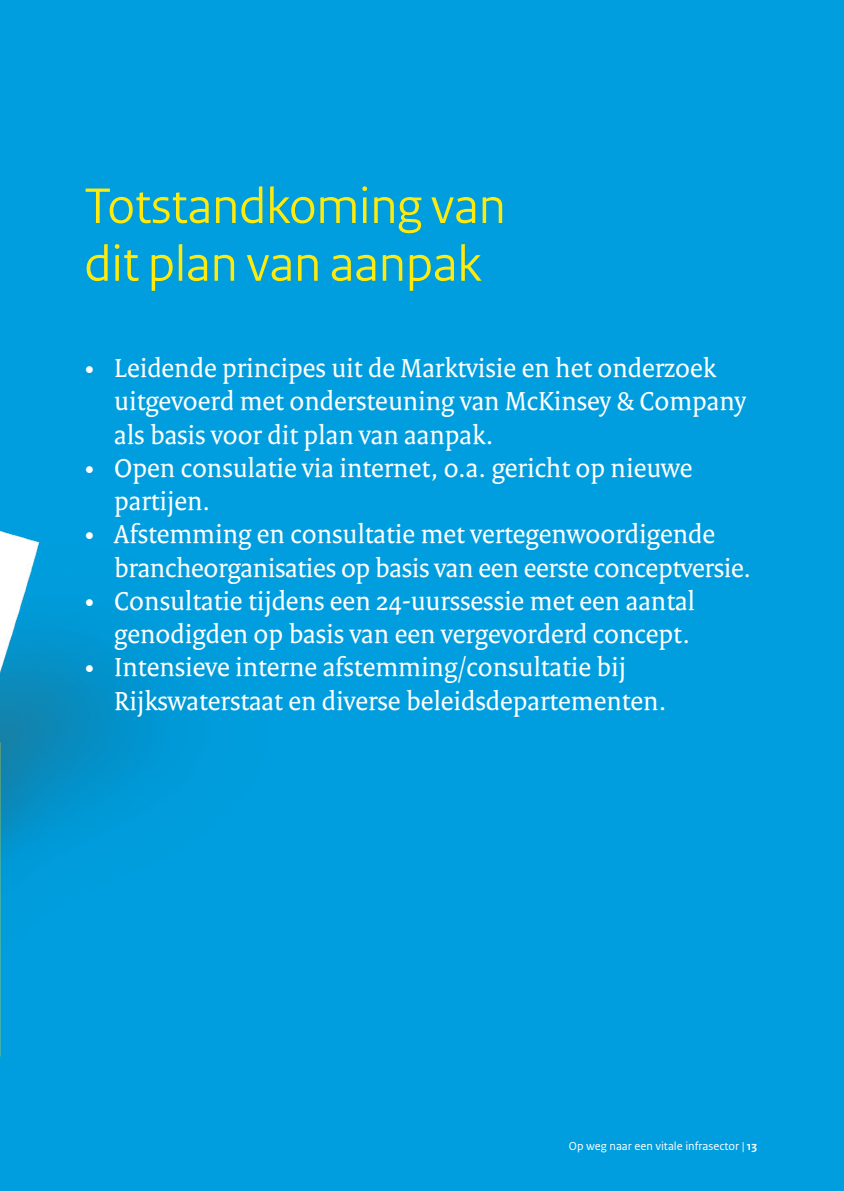
<style>
.page{position:relative;width:844px;height:1191px;background:#fff}
.page>*{position:absolute;margin:0;border:0;box-sizing:border-box;transform-origin:0 0}
.Kader_titel{font:52.5px/57.8px "Rijksoverheid Sans Heading";color:#ffea0e}
.opsomming_serif{font:28px/33.2px "Rijksoverheid Serif";color:#fff}
._18_RO_Voetregel_Rec{font:12.25px "Rijksoverheid Sans Text";color:#fff}
.s1{font-weight:700}
</style>
<div class="page">
<div style="left:0;top:0;width:843px;height:1191px;background:#009ede"></div>
<img style="left:0;top:530px;width:159px;height:527px">
<p class="Kader_titel" style="left:84px;top:178px;width:422px">Totstandkoming van dit plan van aanpak</p>
<p class="opsomming_serif" style="left:114px;top:351px;width:633px;text-indent:-30px">• Leidende principes uit de Marktvisie en het onderzoek uitgevoerd met ondersteuning van McKinsey &amp; Company als basis voor dit plan van aanpak.</p>
<p class="opsomming_serif" style="left:114px;top:451px;width:579px;text-indent:-30px">• Open consulatie via internet, o.a. gericht op nieuwe partijen.</p>
<p class="opsomming_serif" style="left:114px;top:517px;width:638px;text-indent:-30px">• Afstemming en consultatie met vertegenwoordigende brancheorganisaties op basis van een eerste conceptversie.</p>
<p class="opsomming_serif" style="left:84px;top:584px;width:612px;text-align:right">• Consultatie tijdens een 24-uurssessie met een aantal genodigden op basis van een vergevorderd concept.</p>
<p class="opsomming_serif" style="left:114px;top:650px;width:553px;text-indent:-30px">• Intensieve interne afstemming/consultatie bij<br>Rijkswaterstaat en diverse beleidsdepartementen.</p>
<p class="_18_RO_Voetregel_Rec" style="left:568px;top:1139px;width:189px">Op weg naar een vitale infrasector | <span class="s1">13</span></p>
</div>
